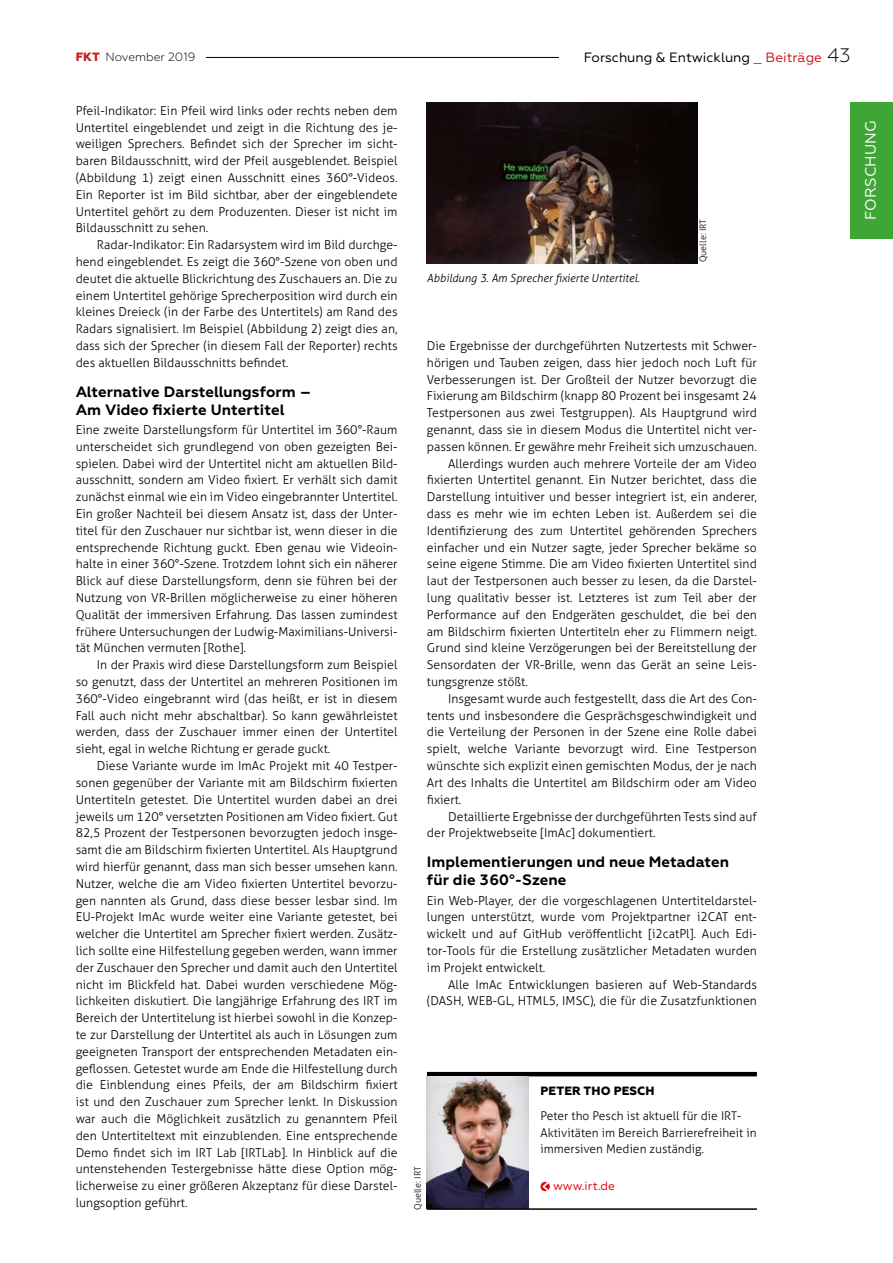
<style>
.page{position:relative;width:893px;height:1263px;background:#fff}
.page>*{position:absolute;margin:0;border:0;box-sizing:border-box;transform-origin:0 0}
._02_Forschung_ZWÜ_01{font:700 15px/18px "Geometria";letter-spacing:.005em;color:#000}
.t1{font:15px "Geometria";letter-spacing:.01em;color:#fff}
.t2{font:13.5px "Geometria";color:#000}
._02_F_E_Fließtext_Ei{font:300 12.3px/16.8px "Aller";letter-spacing:.005em;color:#000;text-align:justify}
._02_F_E_Fließtext{font:300 12.3px/16.8px "Aller";letter-spacing:.005em;color:#000;text-align:justify}
._04_Vita{font:300 12px/16.5px "Aller";letter-spacing:.005em;color:#000}
.t3{font:300 12px "Geometria";color:#000}
._04_Vita_Autorenname{font:800 12px "Geometria";letter-spacing:.01em;color:#000}
._04_Vita_weblink{font:12px "Geometria";letter-spacing:.005em;color:#e30613}
._03_Bildunterschrift{font:italic 300 11.25px "Aller";letter-spacing:.005em;color:#000}
._03_Credits_Quelle{font:300 9px "Aller";letter-spacing:.005em;color:#000}
.s1{font-weight:800;color:#cd171a}
.s2{color:#cd171a}
.s3{font-weight:300;font-size:19.5px}
</style>
<div class="page">
<hr style="left:76px;top:57px;width:681px;height:1px;background:#000">
<div style="left:559px;top:47px;width:291px;height:36px;background:#fff"></div>
<div style="left:76px;top:52px;width:129px;height:17px;background:#fff"></div>
<div style="left:850px;top:102px;width:43px;height:136px;background:#3fa535"></div>
<hr style="left:427px;top:1072px;width:330px;height:4px;background:#000">
<img style="left:427px;top:1076px;width:102px;height:132px">
<hr style="left:427px;top:1208px;width:330px;height:2px;background:#000">
<svg style="left:540px;top:1182px;width:10px;height:9px"></svg>
<img style="left:427px;top:102px;width:270px;height:161px">
<p class="t3" style="left:76px;top:50px;width:121px"><span class="s1">FKT</span> November 2019</p>
<p class="t2" style="left:584px;top:49px;width:268px">Forschung &amp; Entwicklung <span class="s2">_ Beiträge</span> <span class="s3">43</span></p>
<p class="_02_F_E_Fließtext" style="left:76px;top:102px;width:323px">Pfeil-Indikator: Ein Pfeil wird links oder rechts neben dem Untertitel eingeblendet und zeigt in die Richtung des je&shy;weiligen Sprechers. Befindet sich der Sprecher im sicht&shy;baren Bildausschnitt, wird der Pfeil ausgeblendet. Beispiel (Abbildung 1) zeigt einen Ausschnitt eines 360°-Videos.<br>Ein Reporter ist im Bild sichtbar, aber der eingeblendete Untertitel gehört zu dem Produzenten. Dieser ist nicht im Bildausschnitt zu sehen.</p>
<p class="_02_F_E_Fließtext_Ei" style="left:76px;top:236px;width:323px;text-indent:21px">Radar-Indikator: Ein Radarsystem wird im Bild durchge&shy;hend eingeblendet. Es zeigt die 360°-Szene von oben und deutet die aktuelle Blickrichtung des Zuschauers an. Die zu einem Untertitel gehörige Sprecherposition wird durch ein kleines Dreieck (in der Farbe des Untertitels) am Rand des Radars signalisiert. Im Beispiel (Abbildung 2) zeigt dies an, dass sich der Sprecher (in diesem Fall der Reporter) rechts des aktuellen Bildausschnitts befindet.</p>
<p class="_02_Forschung_ZWÜ_01" style="left:76px;top:383px;width:237px">Alternative Darstellungsform –<br>Am Video fixierte Untertitel</p>
<p class="_02_F_E_Fließtext" style="left:76px;top:421px;width:323px">Eine zweite Darstellungsform für Untertitel im 360°-Raum unterscheidet sich grundlegend von oben gezeigten Bei&shy;spielen. Dabei wird der Untertitel nicht am aktuellen Bild&shy;ausschnitt, sondern am Video fixiert. Er verhält sich damit zunächst einmal wie ein im Video eingebrannter Untertitel.<br>Ein großer Nachteil bei diesem Ansatz ist, dass der Unter&shy;titel für den Zuschauer nur sichtbar ist, wenn dieser in die entsprechende Richtung guckt. Eben genau wie Videoin&shy;halte in einer 360°-Szene. Trotzdem lohnt sich ein näherer Blick auf diese Darstellungsform, denn sie führen bei der Nutzung von VR-Brillen möglicherweise zu einer höheren Qualität der immersiven Erfahrung. Das lassen zumindest frühere Untersuchungen der Ludwig-Maximilians-Universi&shy;tät München vermuten [Rothe].</p>
<p class="_02_F_E_Fließtext_Ei" style="left:76px;top:656px;width:323px;text-indent:21px">In der Praxis wird diese Darstellungsform zum Beispiel so genutzt, dass der Untertitel an mehreren Positionen im 360°-Video eingebrannt wird (das heißt, er ist in diesem Fall auch nicht mehr abschaltbar). So kann gewährleistet werden, dass der Zuschauer immer einen der Untertitel sieht, egal in welche Richtung er gerade guckt.</p>
<p class="_02_F_E_Fließtext_Ei" style="left:76px;top:757px;width:323px;text-indent:21px">Diese Variante wurde im ImAc Projekt mit 40 Testper&shy;sonen gegenüber der Variante mit am Bildschirm fixierten Untertiteln getestet. Die Untertitel wurden dabei an drei jeweils um 120° versetzten Positionen am Video fixiert. Gut 82,5 Prozent der Testpersonen bevorzugten jedoch insge&shy;samt die am Bildschirm fixierten Untertitel. Als Hauptgrund wird hierfür genannt, dass man sich besser umsehen kann.<br>Nutzer, welche die am Video fixierten Untertitel bevorzu&shy;gen nannten als Grund, dass diese besser lesbar sind. Im EU-Projekt ImAc wurde weiter eine Variante getestet, bei welcher die Untertitel am Sprecher fixiert werden. Zusätz&shy;lich sollte eine Hilfestellung gegeben werden, wann immer der Zuschauer den Sprecher und damit auch den Untertitel nicht im Blickfeld hat. Dabei wurden verschiedene Mög&shy;lichkeiten diskutiert. Die langjährige Erfahrung des IRT im Bereich der Untertitelung ist hierbei sowohl in die Konzep&shy;te zur Darstellung der Untertitel als auch in Lösungen zum geeigneten Transport der entsprechenden Metadaten ein&shy;geflossen. Getestet wurde am Ende die Hilfestellung durch die Einblendung eines Pfeils, der am Bildschirm fixiert ist und den Zuschauer zum Sprecher lenkt. In Diskussion war auch die Möglichkeit zusätzlich zu genanntem Pfeil den Untertiteltext mit einzublenden. Eine entsprechende Demo findet sich im IRT Lab [IRTLab]. In Hinblick auf die untenstehenden Testergebnisse hätte diese Option mög&shy;licherweise zu einer größeren Akzeptanz für diese Darstel&shy;lungsoption geführt.</p>
<p class="_03_Bildunterschrift" style="left:427px;top:271px;width:214px">Abbildung 3. Am Sprecher fixierte Untertitel.</p>
<p class="_03_Credits_Quelle" style="left:697px;top:262px;width:45px;rotate:-90deg">Quelle: IRT</p>
<p class="_02_F_E_Fließtext" style="left:427px;top:337px;width:331px">Die Ergebnisse der durchgeführten Nutzertests mit Schwer&shy;hörigen und Tauben zeigen, dass hier jedoch noch Luft für Verbesserungen ist. Der Großteil der Nutzer bevorzugt die Fixierung am Bildschirm (knapp 80 Prozent bei insgesamt 24<br>Testpersonen aus zwei Testgruppen). Als Hauptgrund wird genannt, dass sie in diesem Modus die Untertitel nicht ver&shy;passen können. Er gewähre mehr Freiheit sich umzuschauen.</p>
<p class="_02_F_E_Fließtext_Ei" style="left:427px;top:455px;width:331px;text-indent:21px">Allerdings wurden auch mehrere Vorteile der am Video fixierten Untertitel genannt. Ein Nutzer berichtet, dass die Darstellung intuitiver und besser integriert ist, ein anderer, dass es mehr wie im echten Leben ist. Außerdem sei die Identifizierung des zum Untertitel gehörenden Sprechers einfacher und ein Nutzer sagte, jeder Sprecher bekäme so seine eigene Stimme. Die am Video fixierten Untertitel sind laut der Testpersonen auch besser zu lesen, da die Darstel&shy;lung qualitativ besser ist. Letzteres ist zum Teil aber der Performance auf den Endgeräten geschuldet, die bei den am Bildschirm fixierten Untertiteln eher zu Flimmern neigt.<br>Grund sind kleine Verzögerungen bei der Bereitstellung der Sensordaten der VR-Brille, wenn das Gerät an seine Leis&shy;tungsgrenze stößt.</p>
<p class="_02_F_E_Fließtext_Ei" style="left:427px;top:690px;width:331px;text-indent:21px">Insgesamt wurde auch festgestellt, dass die Art des Con&shy;tents und insbesondere die Gesprächsgeschwindigkeit und die Verteilung der Personen in der Szene eine Rolle dabei spielt, welche Variante bevorzugt wird. Eine Testperson wünschte sich explizit einen gemischten Modus, der je nach Art des Inhalts die Untertitel am Bildschirm oder am Video fixiert.</p>
<p class="_02_F_E_Fließtext_Ei" style="left:427px;top:808px;width:331px;text-indent:21px">Detaillierte Ergebnisse der durchgeführten Tests sind auf der Projektwebseite [ImAc] dokumentiert.</p>
<p class="_02_Forschung_ZWÜ_01" style="left:427px;top:853px;width:304px">Implementierungen und neue Metadaten für die 360°-Szene</p>
<p class="_02_F_E_Fließtext" style="left:427px;top:892px;width:331px">Ein Web-Player, der die vorgeschlagenen Untertiteldarstel&shy;lungen unterstützt, wurde vom Projektpartner i2CAT ent&shy;wickelt und auf GitHub veröffentlicht [i2catPl]. Auch Edi&shy;tor-Tools für die Erstellung zusätzlicher Metadaten wurden im Projekt entwickelt.</p>
<p class="_02_F_E_Fließtext_Ei" style="left:427px;top:976px;width:331px;text-align:right">Alle ImAc Entwicklungen basieren auf Web-Standards (DASH, WEB-GL, HTML5, IMSC), die für die Zusatzfunktionen</p>
<p class="_03_Credits_Quelle" style="left:412px;top:1210px;width:45px;rotate:-90deg">Quelle: IRT</p>
<p class="_04_Vita_Autorenname" style="left:540px;top:1084px;width:115px">PETER THO PESCH</p>
<p class="_04_Vita" style="left:540px;top:1108px;width:218px">Peter tho Pesch ist aktuell für die IRT-<br>Aktivitäten im Bereich Barrierefreiheit in immersiven Medien zuständig.</p>
<p class="_04_Vita_weblink" style="left:553px;top:1179px;width:64px">www.irt.de</p>
<p class="t1" style="left:862px;top:220px;width:101px;rotate:-90deg">FORSCHUNG</p>
</div>
